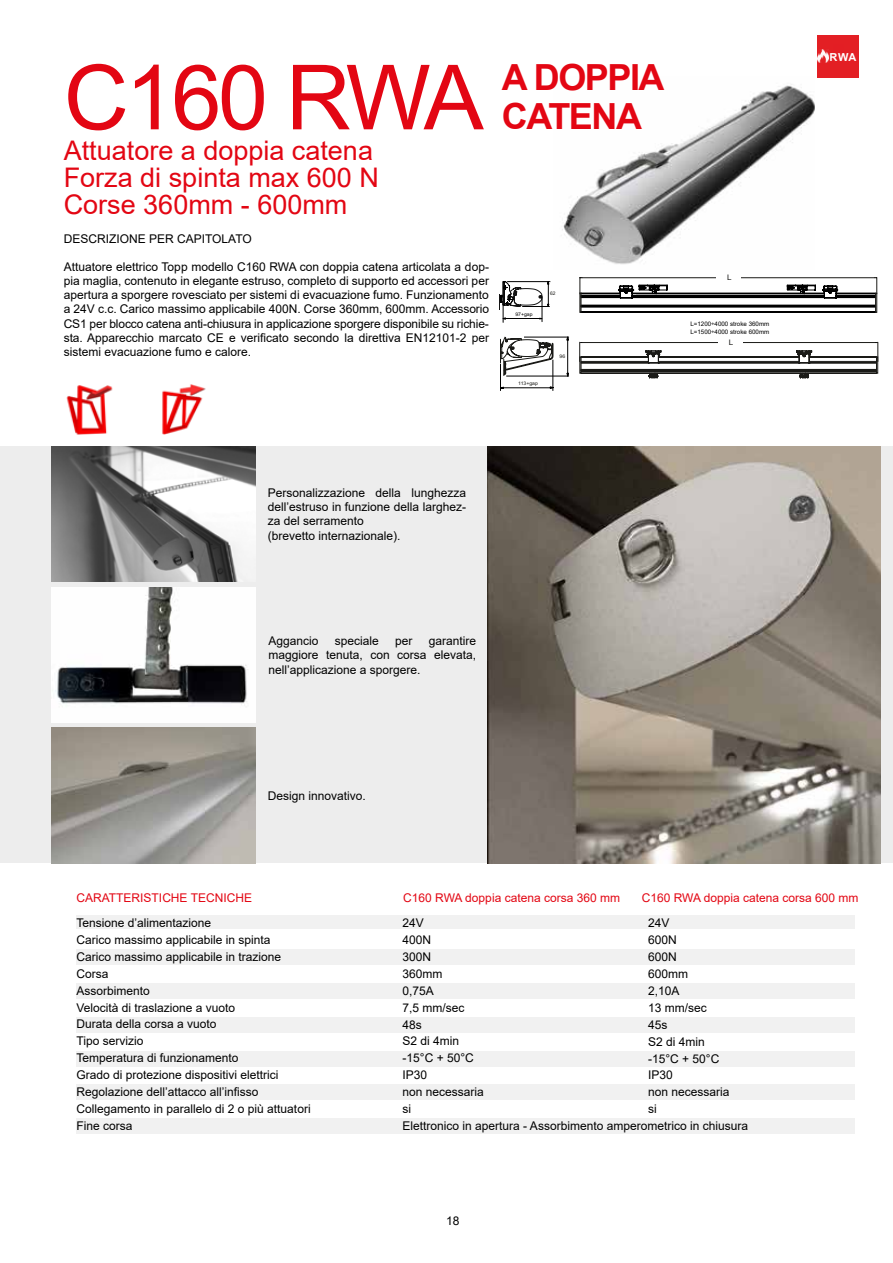
<style>
.page{position:relative;width:893px;height:1263px;background:#fff}
.page>*{position:absolute;margin:0;border:0;box-sizing:border-box;transform-origin:0 0}
.t1{font:90px "Arial";letter-spacing:-.04em;color:#e30613}
.t2{font:700 36px/39px "Arial";letter-spacing:-.04em;color:#e30613}
.t3{font:27px/27px "Arial";color:#e30613}
.t4{font:12px/17px "Arial";color:#000}
.t5{font:12px "Arial";color:#e30613}
.t6{font:700 10.95px "Arial";color:#fff}
.t7{font:7.65px "Arial";color:#1a1a17;scale:1.06 1}
.t8{font:6.15px/7.8px "Arial";color:#000}
.t9{font:4.8px "Arial";color:#1a1a17;scale:1.06 1}
.t10{font:4.8px "Arial";color:#000;scale:1.06 1}
.t11{font:4.8px "Arial";color:#1a1a17}
</style>
<div class="page">
<img style="left:562px;top:84px;width:253px;height:180px">
<div style="left:0;top:446px;width:893px;height:417px;background:#ededed"></div>
<img style="left:52px;top:446px;width:204px;height:135px">
<img style="left:51px;top:728px;width:205px;height:135px">
<img style="left:488px;top:446px;width:393px;height:417px">
<img style="left:66px;top:385px;width:47px;height:50px">
<img style="left:162px;top:384px;width:44px;height:51px">
<img style="left:52px;top:587px;width:204px;height:136px">
<div style="left:817px;top:36px;width:42px;height:42px;background:#e31f24"></div>
<svg style="left:818px;top:49px;width:11px;height:13px"></svg>
<hr style="left:567px;top:338px;width:1px;height:37px;background:#000">
<hr style="left:506px;top:376px;width:63px;height:1px;background:#000">
<hr style="left:524px;top:337px;width:45px;height:1px;background:#000">
<hr style="left:553px;top:360px;width:1px;height:31px;background:#000">
<svg style="left:500px;top:337px;width:53px;height:54px"></svg>
<svg style="left:579px;top:342px;width:300px;height:36px"></svg>
<svg style="left:580px;top:277px;width:297px;height:36px"></svg>
<hr style="left:507px;top:281px;width:43px;height:1px;background:#000">
<svg style="left:500px;top:282px;width:50px;height:40px"></svg>
<div style="left:718px;top:338px;width:25px;height:8px;background:#fff"></div>
<div style="left:77px;top:915px;width:778px;height:14px;background:#f1f1f1"></div>
<div style="left:77px;top:949px;width:778px;height:15px;background:#f1f1f1"></div>
<div style="left:77px;top:983px;width:778px;height:16px;background:#f1f1f1"></div>
<div style="left:77px;top:1051px;width:778px;height:15px;background:#f1f1f1"></div>
<div style="left:77px;top:1118px;width:778px;height:16px;background:#f1f1f1"></div>
<div style="left:77px;top:1017px;width:778px;height:15px;background:#f1f1f1"></div>
<div style="left:77px;top:1085px;width:778px;height:15px;background:#f1f1f1"></div>
<h1 class="t1" style="left:64px;top:36px;width:421px">C160 RWA</h1>
<h3 class="t3" style="left:64px;top:137px;width:317px">Attuatore a doppia catena<br>Forza di spinta max 600 N<br>Corse 360mm - 600mm</h3>
<p class="t4" style="left:64px;top:230px;width:190px">DESCRIZIONE PER CAPITOLATO</p>
<p class="t4" style="left:64px;top:259px;width:427px;line-height:14.2px;text-align:justify">Attuatore elettrico Topp modello C160 RWA con doppia catena articolata a dop&shy;pia maglia, contenuto in elegante estruso, completo di supporto ed accessori per apertura a sporgere rovesciato per sistemi di evacuazione fumo. Funzionamento a 24V c.c. Carico massimo applicabile 400N. Corse 360mm, 600mm. Accessorio CS1 per blocco catena anti-chiusura in applicazione sporgere disponibile su richie&shy;sta. Apparecchio marcato CE e verificato secondo la direttiva EN12101-2 per sistemi evacuazione fumo e calore.</p>
<h2 class="t2" style="left:502px;top:59px;width:164px">A DOPPIA<br>CATENA</h2>
<p class="t10" style="left:515px;top:311px;width:18px">97+gap</p>
<p class="t11" style="left:550px;top:290px;width:7px">62</p>
<p class="t9" style="left:518px;top:380px;width:20px">113+gap</p>
<p class="t9" style="left:560px;top:353px;width:7px">96</p>
<p class="t7" style="left:727px;top:272px;width:6px">L</p>
<p class="t8" style="left:690px;top:320px;width:80px">L=1200÷4000 stroke 360mm<br>L=1500÷4000 stroke 600mm</p>
<p class="t7" style="left:729px;top:337px;width:6px">L</p>
<p class="t4" style="left:268px;top:486px;width:200px;line-height:14.1px">Personalizzazione della lunghezza dell’estruso in funzione della larghez&shy;za del serramento<br>(brevetto internazionale).</p>
<p class="t4" style="left:268px;top:632px;width:52px">Aggancio</p>
<p class="t4" style="left:335px;top:632px;width:46px">speciale</p>
<p class="t4" style="left:395px;top:632px;width:19px">per</p>
<p class="t4" style="left:268px;top:634px;width:209px;line-height:14.1px;text-align:justify;text-indent:160px">garantire maggiore tenuta, con corsa elevata, nell’applicazione a sporgere.</p>
<p class="t4" style="left:268px;top:787px;width:100px">Design innovativo.</p>
<p class="t6" style="left:829px;top:49px;width:29px">RWA</p>
<p class="t5" style="left:77px;top:889px;width:177px">CARATTERISTICHE TECNICHE</p>
<p class="t5" style="left:403px;top:889px;width:218px">C160 RWA doppia catena corsa 360 mm</p>
<p class="t5" style="left:642px;top:889px;width:218px">C160 RWA doppia catena corsa 600 mm</p>
<p class="t4" style="left:77px;top:914px;width:236px">Tensione d’alimentazione<br>Carico massimo applicabile in spinta<br>Carico massimo applicabile in trazione<br>Corsa<br>Assorbimento<br>Velocità di traslazione a vuoto<br>Durata della corsa a vuoto<br>Tipo servizio<br>Temperatura di funzionamento<br>Grado di protezione dispositivi elettrici<br>Regolazione dell’attacco all’infisso<br>Collegamento in parallelo di 2 o più attuatori<br>Fine corsa</p>
<p class="t4" style="left:403px;top:914px;width:83px">24V<br>400N<br>300N<br>360mm<br>0,75A<br>7,5 mm/sec<br>48s<br>S2 di 4min -15°C + 50°C<br>IP30<br>non necessaria si</p>
<p class="t4" style="left:648px;top:914px;width:23px">24V</p>
<p class="t4" style="left:648px;top:931px;width:30px">600N</p>
<p class="t4" style="left:648px;top:948px;width:30px">600N</p>
<p class="t4" style="left:648px;top:965px;width:42px">600mm</p>
<p class="t4" style="left:648px;top:982px;width:33px">2,10A</p>
<p class="t4" style="left:648px;top:999px;width:60px">13 mm/sec</p>
<p class="t4" style="left:648px;top:1016px;width:21px">45s</p>
<p class="t4" style="left:648px;top:1033px;width:58px">S2 di 4min</p>
<p class="t4" style="left:648px;top:1050px;width:73px">-15°C + 50°C</p>
<p class="t4" style="left:648px;top:1067px;width:26px">IP30</p>
<p class="t4" style="left:648px;top:1084px;width:83px">non necessaria</p>
<p class="t4" style="left:648px;top:1100px;width:10px">si</p>
<p class="t4" style="left:403px;top:1117px;width:347px">Elettronico in apertura - Assorbimento amperometrico in chiusura</p>
<p class="t4" style="left:446px;top:1212px;width:15px">18</p>
</div>
